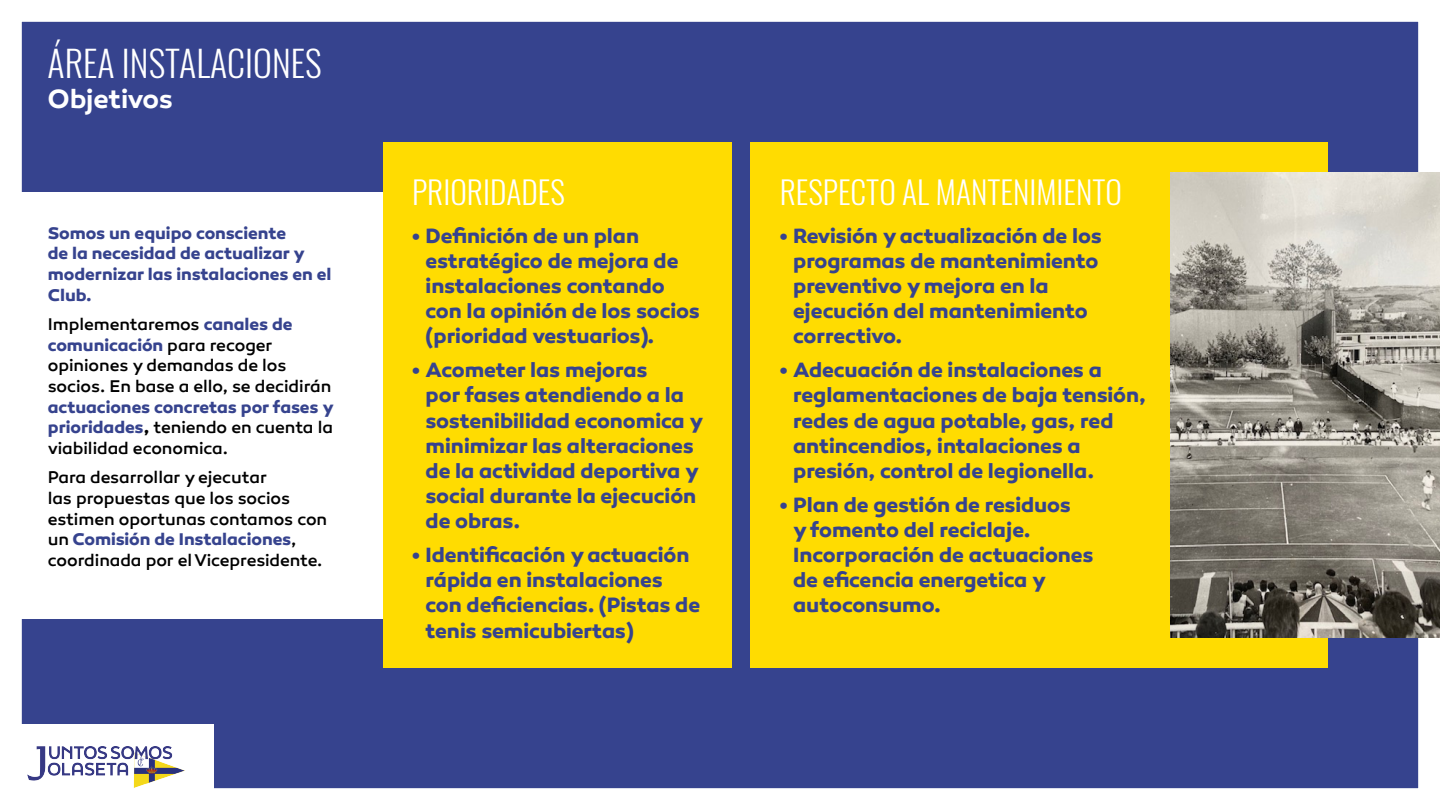
<style>
.page{position:relative;width:1440px;height:810px;background:#fff}
.page>*{position:absolute;margin:0;border:0;box-sizing:border-box;transform-origin:0 0}
.t1{font:300 36px "Oswald";color:#fff}
.t2{font:300 31.5px "Oswald";color:#fff}
.Destacado_1{font:600 27px "Canaro";letter-spacing:-.01em;color:#fff}
.t3{font:700 21px/25.2px "Canaro";letter-spacing:-.005em;color:#36438e}
.Destacado_1-2{font:500 17.25px/20.7px "Canaro";letter-spacing:-.005em;color:#000}
.Destacado_1-3{font:700 17.25px/20.7px "Canaro";letter-spacing:-.005em;color:#36438e}
.s1{font-weight:700;color:#36438e}
.s2{font-weight:700}
</style>
<div class="page">
<div style="left:21px;top:21px;width:1398px;height:768px;background:#36438e;border:1px solid #fff"></div>
<div style="left:0;top:725px;width:213px;height:85px;background:#fff"></div>
<img style="left:27px;top:746px;width:158px;height:42px">
<div style="left:0;top:192px;width:517px;height:426px;background:#fff"></div>
<div style="left:383px;top:142px;width:349px;height:526px;background:#ffdc01"></div>
<div style="left:750px;top:142px;width:578px;height:526px;background:#ffdc01"></div>
<img style="left:1170px;top:173px;width:270px;height:464px">
<p class="t1" style="left:48px;top:31px;width:276px">ÁREA INSTALACIONES</p>
<p class="Destacado_1" style="left:48px;top:82px;width:127px">Objetivos</p>
<p class="Destacado_1-3" style="left:48px;top:222px;width:285px">Somos un equipo consciente<br>de la necesidad de actualizar y modernizar las instalaciones en el<br>Club.</p>
<p class="Destacado_1-2" style="left:48px;top:314px;width:288px">Implementaremos <span class="s1">canales de comunicación</span> para recoger opiniones y demandas de los socios. En base a ello, se decidirán <span class="s1">actuaciones concretas por fases y prioridades</span><span class="s2">,</span> teniendo en cuenta la viabilidad economica.</p>
<p class="Destacado_1-2" style="left:48px;top:467px;width:281px">Para desarrollar y ejecutar<br>las propuestas que los socios estimen oportunas contamos con un <span class="s1">Comisión de Instalaciones</span>, coordinada por el Vicepresidente.</p>
<p class="t2" style="left:412px;top:164px;width:154px">PRIORIDADES</p>
<p class="t2" style="left:780px;top:164px;width:344px">RESPECTO AL MANTENIMIENTO</p>
<p class="t3" style="left:426px;top:223px;width:276px;text-indent:-14px">• Definición de un plan estratégico de mejora de instalaciones contando con la opinión de los socios (prioridad vestuarios).</p>
<p class="t3" style="left:426px;top:357px;width:279px;text-indent:-14px">• Acometer las mejoras<br>por fases atendiendo a la sostenibilidad economica y minimizar las alteraciones de la actividad deportiva y social durante la ejecución de obras.</p>
<p class="t3" style="left:426px;top:542px;width:276px;text-indent:-14px">• Identificación y actuación rápida en instalaciones con deficiencias. (Pistas de tenis semicubiertas)</p>
<p class="t3" style="left:793px;top:223px;width:310px;text-indent:-14px">• Revisión y actualización de los programas de mantenimiento preventivo y mejora en la ejecución del mantenimiento correctivo.</p>
<p class="t3" style="left:793px;top:357px;width:354px;text-indent:-14px">• Adecuación de instalaciones a reglamentaciones de baja tensión, redes de agua potable, gas, red antincendios, intalaciones a presión, control de legionella.</p>
<p class="t3" style="left:793px;top:492px;width:302px;text-indent:-14px">• Plan de gestión de residuos<br>y fomento del reciclaje.<br>Incorporación de actuaciones de eficencia energetica y autoconsumo.</p>
</div>
